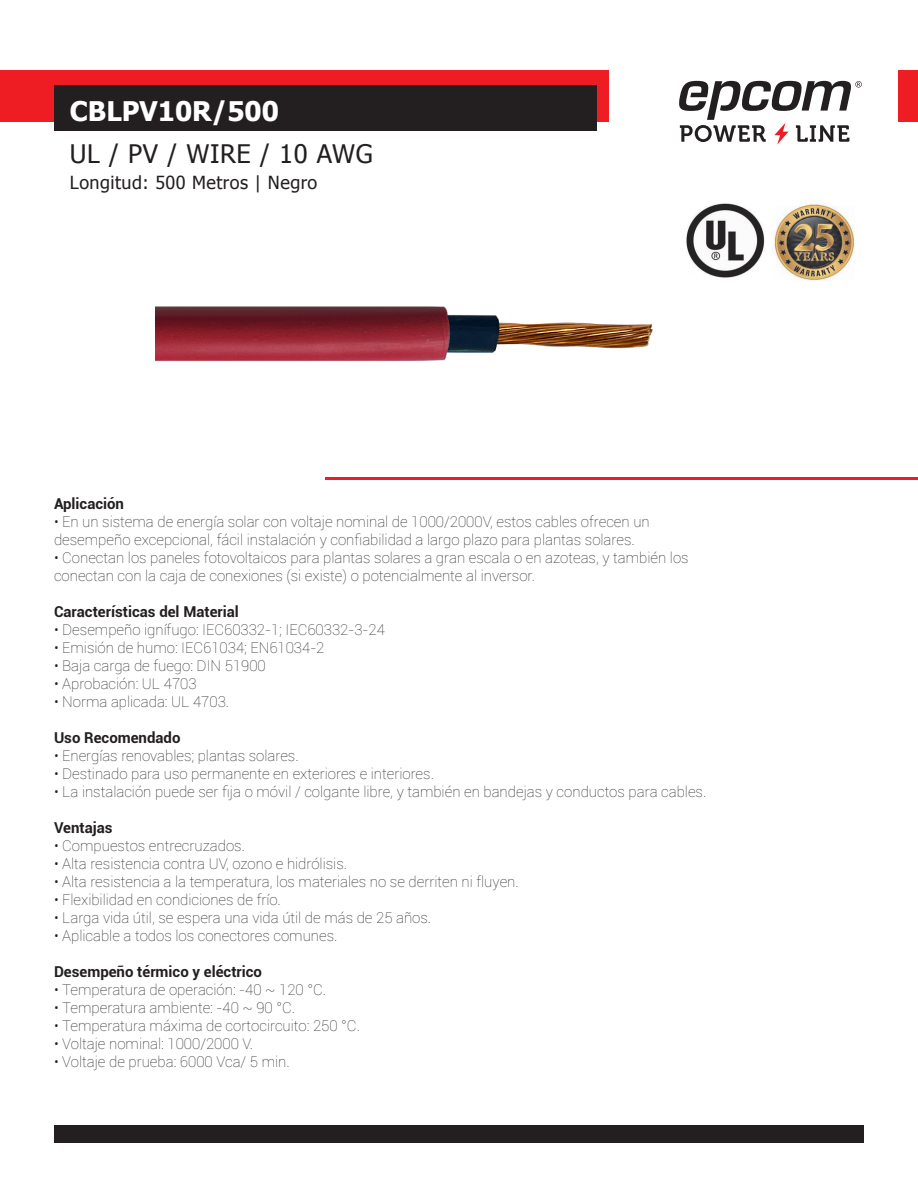
<style>
.page{position:relative;width:918px;height:1188px;background:#fff}
.page>*{position:absolute;margin:0;border:0;box-sizing:border-box;transform-origin:0 0}
.t1{font:700 27px "Tahoma";color:#fff}
.t2{font:25.5px "Tahoma";letter-spacing:.025em;color:#231f20}
.t3{font:18px "Tahoma";letter-spacing:.025em;color:#231f20}
.t4{font:100 15px/18px "Roboto";color:#231f20}
.t5{font:700 15px "Roboto";color:#231f20}
</style>
<div class="page">
<div style="left:54px;top:1125px;width:810px;height:18px;background:#231f20"></div>
<div style="left:0;top:70px;width:608px;height:52px;background:#ee1d23"></div>
<div style="left:898px;top:70px;width:20px;height:52px;background:#ee1d23"></div>
<hr style="left:325px;top:477px;width:593px;height:3px;background:#ee1d23">
<div style="left:54px;top:85px;width:542px;height:46px;background:#231f20"></div>
<svg style="left:679px;top:81px;width:183px;height:64px"></svg>
<img style="left:686px;top:203px;width:169px;height:78px">
<img style="left:156px;top:306px;width:497px;height:55px">
<h1 class="t1" style="left:70px;top:92px;width:211px">CBLPV10R/500</h1>
<h2 class="t2" style="left:70px;top:137px;width:304px">UL / PV / WIRE / 10 AWG</h2>
<p class="t3" style="left:70px;top:171px;width:249px">Longitud: 500 Metros | Negro</p>
<p class="t5" style="left:54px;top:493px;width:72px">Aplicación</p>
<p class="t4" style="left:54px;top:512px;width:597px">• En un sistema de energía solar con voltaje nominal de 1000/2000V, estos cables ofrecen un desempeño excepcional, fácil instalación y confiabilidad a largo plazo para plantas solares.</p>
<p class="t4" style="left:54px;top:548px;width:636px">• Conectan los paneles fotovoltaicos para plantas solares a gran escala o en azoteas, y también los conectan con la caja de conexiones (si existe) o potencialmente al inversor.</p>
<p class="t5" style="left:54px;top:601px;width:186px">Características del Material</p>
<p class="t4" style="left:54px;top:620px;width:332px">• Desempeño ignífugo: IEC60332-1; IEC60332-3-24</p>
<p class="t4" style="left:54px;top:638px;width:272px">• Emisión de humo: IEC61034; EN61034-2</p>
<p class="t4" style="left:54px;top:656px;width:213px">• Baja carga de fuego: DIN 51900</p>
<p class="t4" style="left:54px;top:674px;width:144px">• Aprobación: UL 4703</p>
<p class="t4" style="left:54px;top:692px;width:177px">• Norma aplicada: UL 4703.</p>
<p class="t5" style="left:54px;top:727px;width:128px">Uso Recomendado</p>
<p class="t4" style="left:54px;top:746px;width:246px">• Energías renovables; plantas solares.</p>
<p class="t4" style="left:54px;top:764px;width:381px">• Destinado para uso permanente en exteriores e interiores.</p>
<p class="t4" style="left:54px;top:782px;width:654px">• La instalación puede ser fija o móvil / colgante libre, y también en bandejas y conductos para cables.</p>
<p class="t5" style="left:54px;top:817px;width:60px">Ventajas</p>
<p class="t4" style="left:54px;top:836px;width:192px">• Compuestos entrecruzados.</p>
<p class="t4" style="left:54px;top:854px;width:295px">• Alta resistencia contra UV, ozono e hidrólisis.</p>
<p class="t4" style="left:54px;top:872px;width:466px">• Alta resistencia a la temperatura, los materiales no se derriten ni fluyen.</p>
<p class="t4" style="left:54px;top:890px;width:228px">• Flexibilidad en condiciones de frío.</p>
<p class="t4" style="left:54px;top:908px;width:379px">• Larga vida útil, se espera una vida útil de más de 25 años.</p>
<p class="t4" style="left:54px;top:926px;width:285px">• Aplicable a todos los conectores comunes.</p>
<p class="t5" style="left:54px;top:961px;width:210px">Desempeño térmico y eléctrico</p>
<p class="t4" style="left:54px;top:980px;width:274px">• Temperatura de operación: -40 ~ 120 °C.</p>
<p class="t4" style="left:54px;top:998px;width:243px">• Temperatura ambiente: -40 ~ 90 °C.</p>
<p class="t4" style="left:54px;top:1016px;width:307px">• Temperatura máxima de cortocircuito: 250 °C.</p>
<p class="t4" style="left:54px;top:1034px;width:201px">• Voltaje nominal: 1000/2000 V.</p>
<p class="t4" style="left:54px;top:1052px;width:237px">• Voltaje de prueba: 6000 Vca/ 5 min.</p>
</div>
